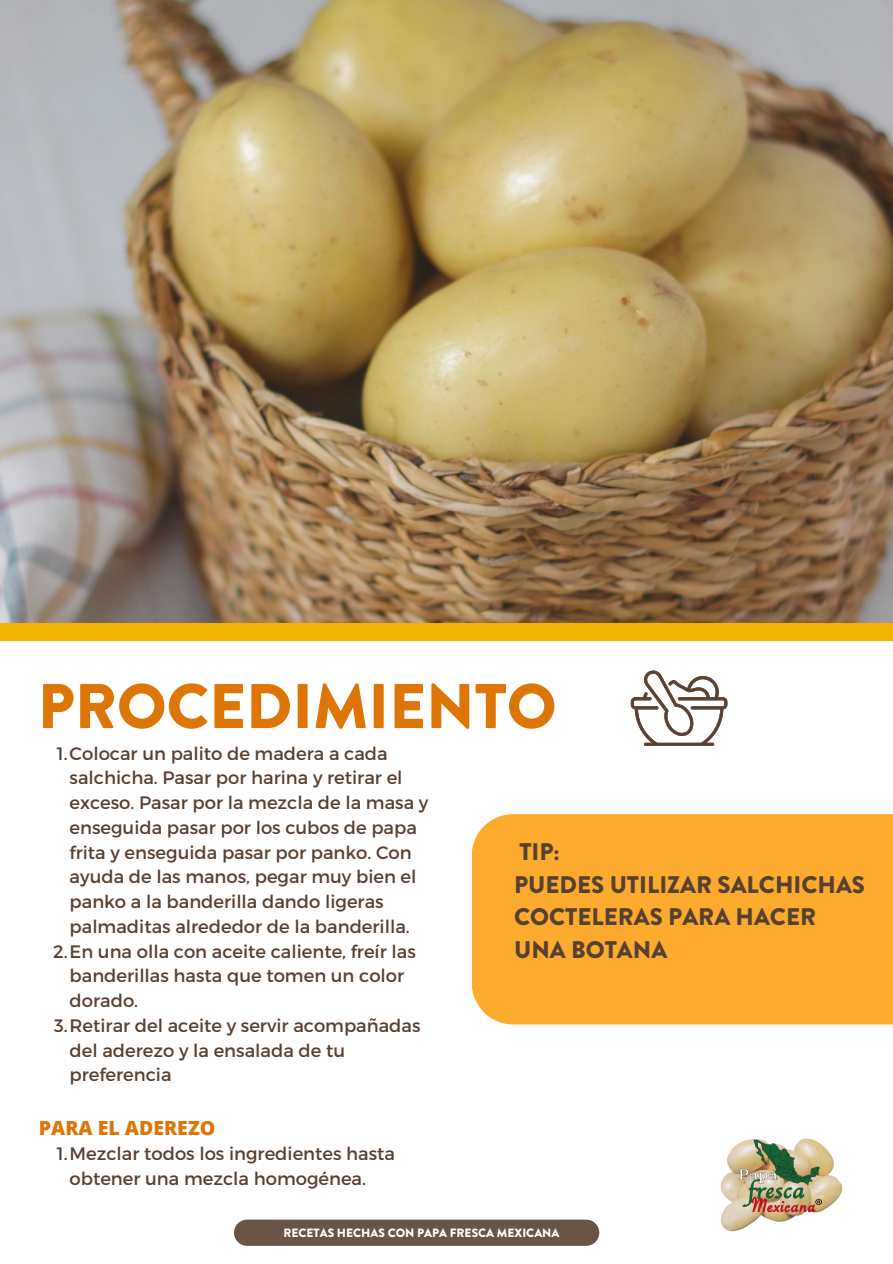
<style>
.page{position:relative;width:893px;height:1264px;background:#fff}
.page>*{position:absolute;margin:0;border:0;box-sizing:border-box;transform-origin:0 0}
.t1{font:900 63px "Brandon Grotesque";color:#dd7606}
.t2{font:900 24px/32.5px "Brandon Grotesque";color:#584031}
.t3{font:800 19.5px "Open Sans";color:#dd7606}
.t4{font:18px/24.8px "Montserrat";color:#584031}
.t5{font:900 12px "Brandon Grotesque";color:#fff}
</style>
<div class="page">
<div style="left:472px;top:814px;width:420px;height:210px;background:#fdab2e"></div>
<img style="left:0;top:0;width:892px;height:640px">
<img style="left:720px;top:1138px;width:122px;height:94px">
<div style="left:234px;top:1219px;width:365px;height:26px;background:#695446;border-radius:13px"></div>
<svg style="left:630px;top:670px;width:97px;height:76px"></svg>
<p class="t1" style="left:38px;top:662px;width:520px">PROCEDIMIENTO</p>
<p class="t4" style="left:70px;top:740px;width:360px;text-indent:-13px">1.Colocar un palito de madera a cada salchicha. Pasar por harina y retirar el exceso. Pasar por la mezcla de la masa y enseguida pasar por los cubos de papa frita y enseguida pasar por panko. Con ayuda de las manos, pegar muy bien el panko a la banderilla dando ligeras palmaditas alrededor de la banderilla.</p>
<p class="t4" style="left:70px;top:937px;width:348px;text-indent:-16px">2.En una olla con aceite caliente, freír las banderillas hasta que tomen un color dorado.</p>
<p class="t4" style="left:70px;top:1012px;width:352px;text-indent:-15px">3.Retirar del aceite y servir acompañadas del aderezo y la ensalada de tu preferencia</p>
<p class="t2" style="left:519px;top:836px;width:42px">TIP:</p>
<p class="t2" style="left:514px;top:868px;width:352px">PUEDES UTILIZAR SALCHICHAS<br>COCTELERAS PARA HACER<br>UNA BOTANA</p>
<p class="t3" style="left:39px;top:1114px;width:178px">PARA EL ADEREZO</p>
<p class="t4" style="left:70px;top:1140px;width:327px;text-indent:-13px">1.Mezclar todos los ingredientes hasta obtener una mezcla homogénea.</p>
<p class="t5" style="left:283px;top:1224px;width:277px">RECETAS HECHAS CON PAPA FRESCA MEXICANA</p>
</div>
